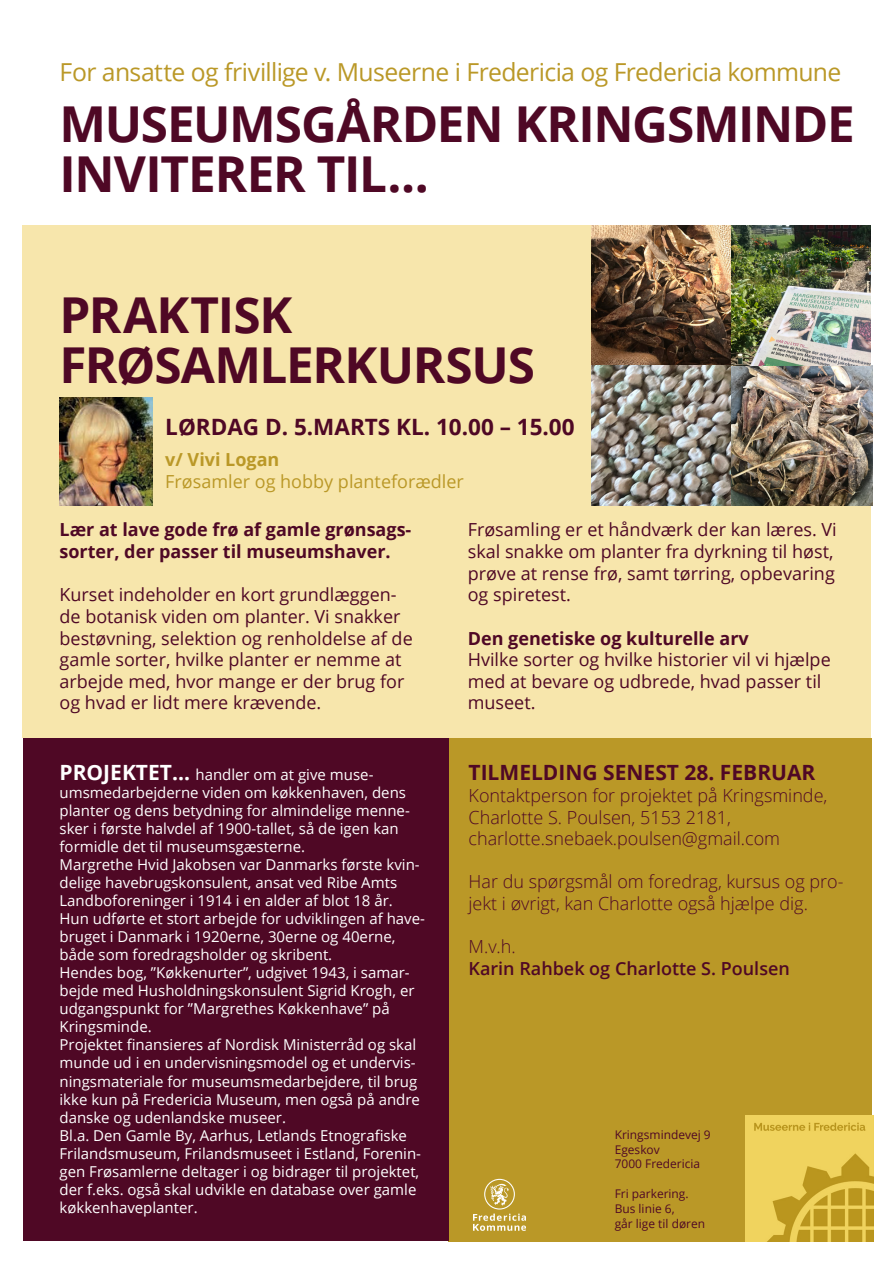
<style>
.page{position:relative;width:893px;height:1263px;background:#fff}
.page>*{position:absolute;margin:0;border:0;box-sizing:border-box;transform-origin:0 0}
.t1{font:700 49.5px/49.5px "Open Sans";letter-spacing:-.025em;color:#4f0825}
.t2{font:24.75px "Open Sans";letter-spacing:-.025em;color:#ba9827}
.t3{font:700 22.5px "Open Sans";color:#4f0825}
.t4{font:700 21px "Open Sans";color:#4f0825}
.t5{font:18px/21.6px "Open Sans";color:#4f0825}
.t6{font:300 18px/21.6px "Open Sans";color:#4f0825}
.t7{font:700 18px/21.6px "Open Sans";color:#4f0825}
.t8{font:600 18px "Open Sans";color:#4f0825}
.t9{font:18px "Open Sans";color:#ba9827}
.t10{font:700 18px "Open Sans";color:#ba9827}
.t11{font:15px/18px "Open Sans";color:#fff}
.t12{font:12px/15px "Open Sans";color:#4f0825}
.s1{font-weight:700;font-size:21px}
</style>
<div class="page">
<div style="left:448px;top:739px;width:424px;height:503px;background:#ba9827"></div>
<div style="left:22px;top:225px;width:849px;height:513px;background:#f7e6ac"></div>
<div style="left:23px;top:738px;width:425px;height:503px;background:#4f0825"></div>
<img style="left:60px;top:398px;width:93px;height:107px">
<img style="left:591px;top:225px;width:281px;height:280px">
<svg style="left:474px;top:1179px;width:51px;height:52px"></svg>
<img style="left:745px;top:1116px;width:128px;height:126px">
<p class="t2" style="left:60px;top:55px;width:783px">For ansatte og frivillige v. Museerne i Fredericia og Fredericia kommune</p>
<p class="t1" style="left:60px;top:98px;width:797px">MUSEUMSGÅRDEN KRINGSMINDE<br>INVITERER TIL...</p>
<p class="t1" style="left:60px;top:289px;width:477px">PRAKTISK<br>FRØSAMLERKURSUS</p>
<p class="t3" style="left:165px;top:411px;width:411px">LØRDAG D. 5.MARTS KL. 10.00 – 15.00</p>
<p class="t10" style="left:165px;top:447px;width:116px">v/ Vivi Logan</p>
<p class="t9" style="left:165px;top:469px;width:300px">Frøsamler og hobby planteforædler</p>
<p class="t7" style="left:60px;top:519px;width:353px">Lær at lave gode frø af gamle grønsags&shy;sorter, der passer til museumshaver.</p>
<p class="t5" style="left:60px;top:583px;width:355px">Kurset indeholder en kort grundlæggen&shy;de botanisk viden om planter. Vi snakker bestøvning, selektion og renholdelse af de gamle sorter, hvilke planter er nemme at arbejde med, hvor mange er der brug for og hvad er lidt mere krævende.</p>
<p class="t11" style="left:60px;top:766px;width:352px"><span class="s1">PROJEKTET...</span> handler om at give muse&shy;umsmedarbejderne viden om køkkenhaven, dens planter og dens betydning for almindelige menne&shy;sker i første halvdel af 1900-tallet, så de igen kan formidle det til museumsgæsterne.</p>
<p class="t11" style="left:60px;top:856px;width:362px">Margrethe Hvid Jakobsen var Danmarks første kvin&shy;delige havebrugskonsulent, ansat ved Ribe Amts<br>Landboforeninger i 1914 i en alder af blot 18 år.</p>
<p class="t11" style="left:60px;top:910px;width:367px">Hun udførte et stort arbejde for udviklingen af have&shy;bruget i Danmark i 1920erne, 30erne og 40erne, både som foredragsholder og skribent.</p>
<p class="t11" style="left:60px;top:964px;width:356px">Hendes bog, ”Køkkenurter”, udgivet 1943, i samar&shy;bejde med Husholdningskonsulent Sigrid Krogh, er udgangspunkt for ”Margrethes Køkkenhave” på Kringsminde.</p>
<p class="t11" style="left:60px;top:1036px;width:362px">Projektet finansieres af Nordisk Ministerråd og skal munde ud i en undervisningsmodel og et undervis&shy;ningsmateriale for museumsmedarbejdere, til brug ikke kun på Fredericia Museum, men også på andre danske og udenlandske museer.</p>
<p class="t11" style="left:60px;top:1126px;width:363px">Bl.a. Den Gamle By, Aarhus, Letlands Etnografiske Frilandsmuseum, Frilandsmuseet i Estland, Forenin&shy;gen Frøsamlerne deltager i og bidrager til projektet, der f.eks. også skal udvikle en database over gamle køkkenhaveplanter.</p>
<p class="t5" style="left:468px;top:519px;width:370px">Frøsamling er et håndværk der kan læres. Vi skal snakke om planter fra dyrkning til høst, prøve at rense frø, samt tørring, opbevaring og spiretest.</p>
<p class="t7" style="left:468px;top:627px;width:282px">Den genetiske og kulturelle arv</p>
<p class="t5" style="left:468px;top:648px;width:364px">Hvilke sorter og hvilke historier vil vi hjælpe med at bevare og udbrede, hvad passer til museet.</p>
<p class="t4" style="left:469px;top:758px;width:348px">TILMELDING SENEST 28. FEBRUAR</p>
<p class="t6" style="left:469px;top:784px;width:360px">Kontaktperson for projektet på Kringsminde,</p>
<p class="t6" style="left:469px;top:806px;width:264px">Charlotte S. Poulsen, 5153 2181,</p>
<p class="t6" style="left:469px;top:827px;width:313px">charlotte.snebaek.poulsen@gmail.com</p>
<p class="t6" style="left:469px;top:871px;width:377px">Har du spørgsmål om foredrag, kursus og pro&shy;jekt i øvrigt, kan Charlotte også hjælpe dig.</p>
<p class="t6" style="left:469px;top:935px;width:49px">M.v.h.</p>
<p class="t8" style="left:469px;top:956px;width:323px">Karin Rahbek og Charlotte S. Poulsen</p>
<p class="t12" style="left:615px;top:1126px;width:97px">Kringsmindevej 9</p>
<p class="t12" style="left:615px;top:1141px;width:47px">Egeskov</p>
<p class="t12" style="left:615px;top:1156px;width:87px">7000 Fredericia</p>
<p class="t12" style="left:615px;top:1186px;width:75px">Fri parkering.</p>
<p class="t12" style="left:615px;top:1201px;width:92px">Bus linie 6,<br>går lige til døren</p>
</div>
